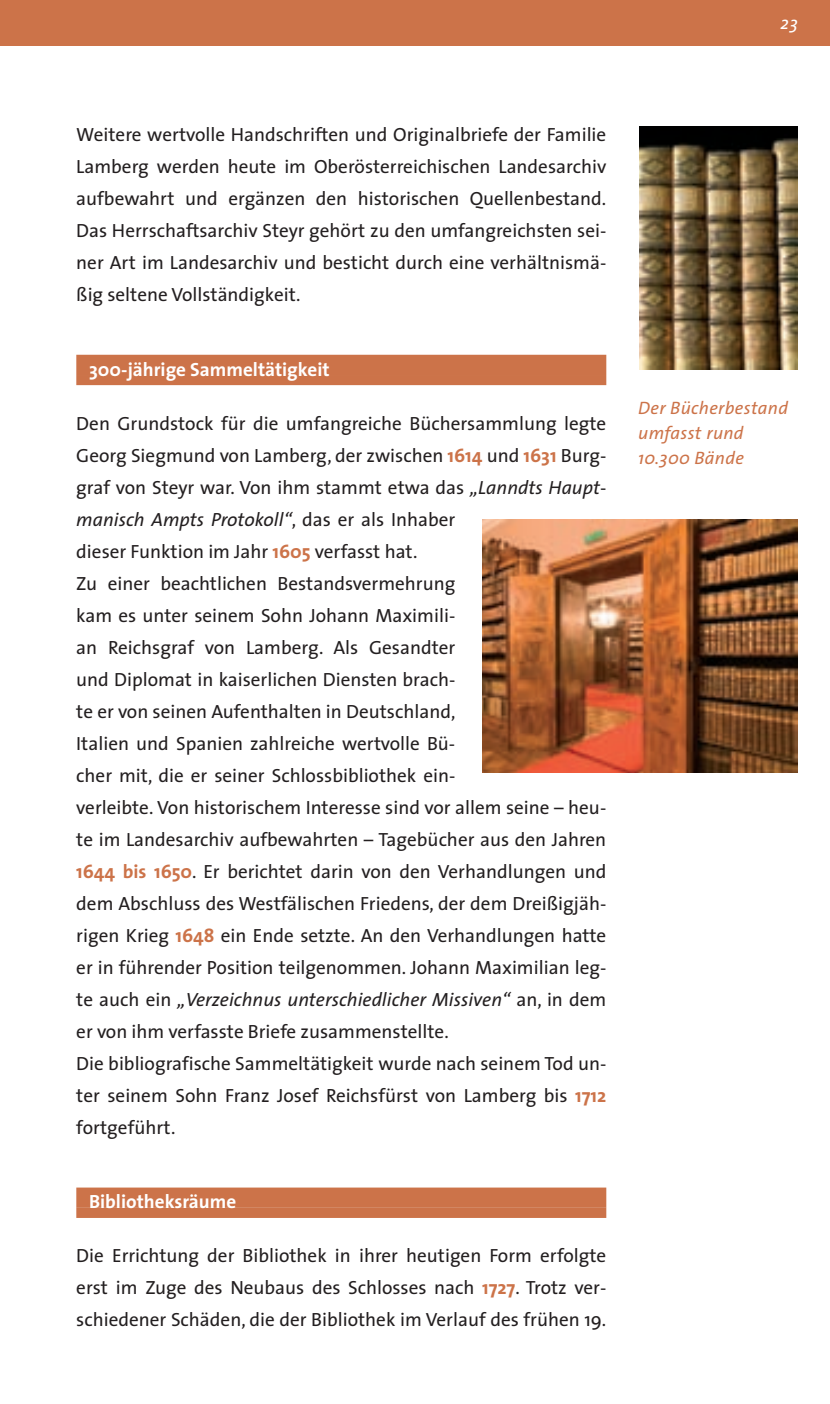
<style>
.page{position:relative;width:830px;height:1404px;background:#fff}
.page>*{position:absolute;margin:0;border:0;box-sizing:border-box;transform-origin:0 0}
.t1{font:19.12px/31.9px "The Sans";color:#231f20;text-align:justify}
.t2{font:700 19.12px "The Sans";color:#fff}
.t3{font:italic 18px/24.8px "The Sans";letter-spacing:.02em;color:#cc7349}
.t4{font:italic 18px "The Sans";color:#fff}
.s1{font-weight:700;color:#cc7349}
.s2{font-style:italic}
</style>
<div class="page">
<div style="left:0;top:0;width:829px;height:46px;background:#cc7349"></div>
<div style="left:76px;top:355px;width:530px;height:20px;background:#cc7349"></div>
<div style="left:76px;top:375px;width:530px;height:10px;background:#cc7349"></div>
<div style="left:76px;top:1187px;width:530px;height:20px;background:#cc7349"></div>
<div style="left:76px;top:1207px;width:530px;height:10px;background:#cc7349"></div>
<img style="left:482px;top:519px;width:315px;height:253px">
<img style="left:639px;top:127px;width:158px;height:242px">
<p class="t4" style="left:780px;top:16px;width:19px">23</p>
<p class="t1" style="left:76px;top:121px;width:531px">Weitere wertvolle Handschriften und Originalbriefe der Familie Lamberg werden heute im Oberösterreichischen Landesarchiv aufbewahrt und ergänzen den historischen Quellenbestand.<br>Das Herrschaftsarchiv Steyr gehört zu den umfangreichsten sei&shy;ner Art im Landesarchiv und besticht durch eine verhältnismä&shy;ßig seltene Vollständigkeit.</p>
<p class="t2" style="left:89px;top:361px;width:242px">300-jährige Sammeltätigkeit</p>
<p class="t1" style="left:76px;top:409px;width:531px;text-align:left">Den Grundstock für die umfangreiche Büchersammlung legte Georg Siegmund von Lamberg, der zwischen <span class="s1">1614</span> und <span class="s1">1631</span> Burg&shy;graf von Steyr war. Von ihm stammt etwa das <span class="s2">„Lanndts Haupt&shy;manisch Ampts Protokoll“</span>, das er als Inhaber<br>dieser Funktion im Jahr <span class="s1">1605</span> verfasst hat.<br>Zu einer beachtlichen Bestandsvermehrung<br>kam es unter seinem Sohn Johann Maximili-<br>an Reichsgraf von Lamberg. Als Gesandter<br>und Diplomat in kaiserlichen Diensten brach-<br>te er von seinen Aufenthalten in Deutschland,<br>Italien und Spanien zahlreiche wertvolle Bü-<br>cher mit, die er seiner Schlossbibliothek ein-<br>verleibte. Von historischem Interesse sind vor allem seine – heu&shy;te im Landesarchiv aufbewahrten – Tagebücher aus den Jahren <span class="s1">1644 bis 1650</span>. Er berichtet darin von den Verhandlungen und dem Abschluss des Westfälischen Friedens, der dem Dreißigjäh&shy;rigen Krieg <span class="s1">1648</span> ein Ende setzte. An den Verhandlungen hatte er in führender Position teilgenommen. Johann Maximilian leg&shy;te auch ein <span class="s2">„Verzeichnus unterschiedlicher Missiven“</span> an, in dem er von ihm verfasste Briefe zusammenstellte.<br>Die bibliografische Sammeltätigkeit wurde nach seinem Tod un&shy;ter seinem Sohn Franz Josef Reichsfürst von Lamberg bis <span class="s1">1712 </span>fortgeführt.</p>
<p class="t2" style="left:89px;top:1194px;width:149px">Bibliotheksräume</p>
<p class="t1" style="left:76px;top:1241px;width:531px">Die Errichtung der Bibliothek in ihrer heutigen Form erfolgte erst im Zuge des Neubaus des Schlosses nach <span class="s1">1727</span>. Trotz ver&shy;schiedener Schäden, die der Bibliothek im Verlauf des frühen 19.</p>
<p class="t3" style="left:637px;top:397px;width:151px">Der Bücherbestand umfasst rund<br>10.300 Bände</p>
</div>
